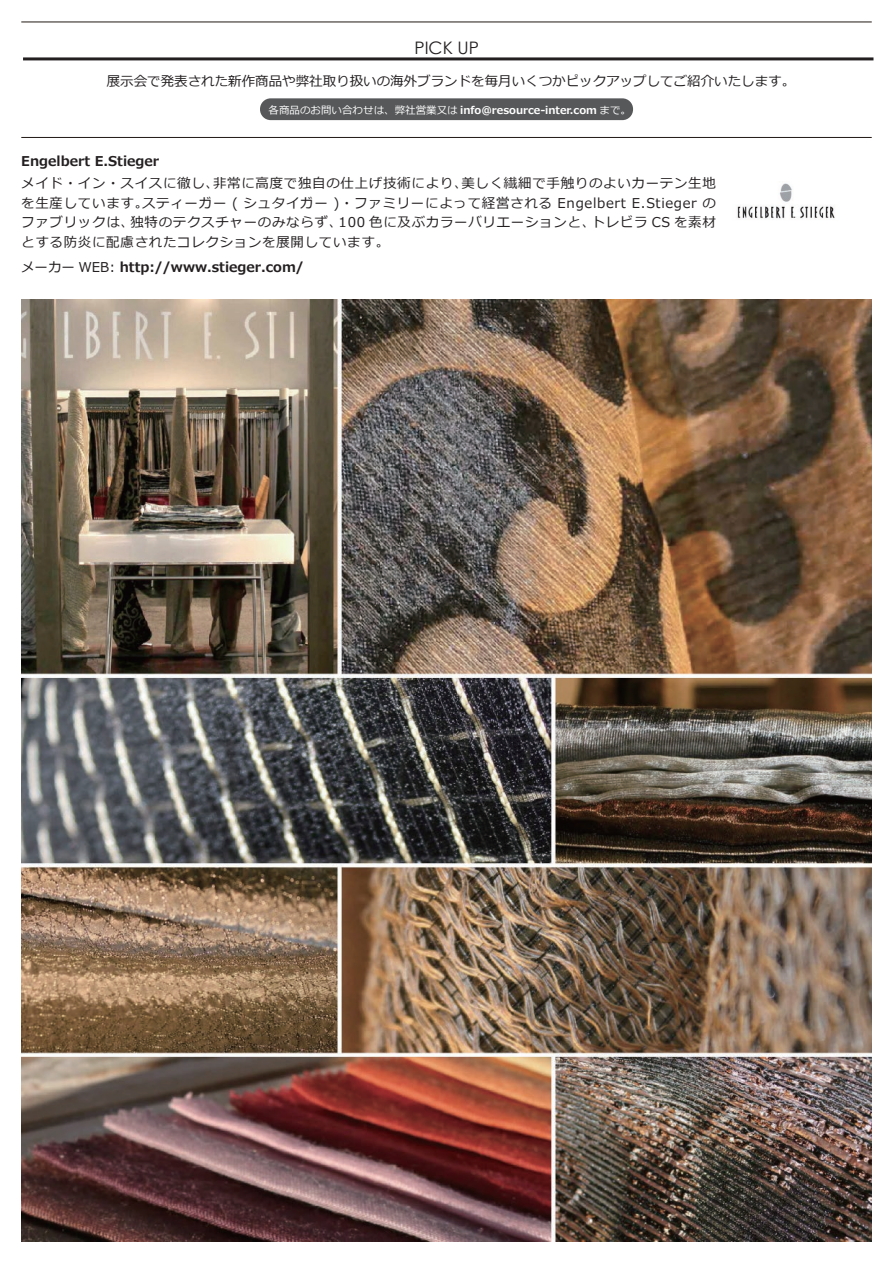
<style>
.page{position:relative;width:893px;height:1263px;background:#fff}
.page>*{position:absolute;margin:0;border:0;box-sizing:border-box;transform-origin:0 0}
.t1{font:17.25px "Century Gothic";color:#231f20}
.t2{font:13.5px/19.5px "Meiryo";color:#231f20;text-align:justify}
.t3{font:700 13.5px "Meiryo";color:#231f20}
.t4{font:700 10.5px "Meiryo";color:#fff}
.s1{font-weight:400}
</style>
<div class="page">
<img style="left:21px;top:299px;width:851px;height:943px">
<img style="left:737px;top:183px;width:98px;height:36px">
<hr style="left:21px;top:22px;width:851px;height:1px;background:#211814">
<hr style="left:23px;top:57px;width:850px;height:3px;background:#231f20">
<hr style="left:21px;top:137px;width:851px;height:1px;background:#211814">
<div style="left:260px;top:98px;width:373px;height:22px;background:#57585a;border-radius:11px"></div>
<p class="t1" style="left:415px;top:36px;width:66px">PICK UP</p>
<p class="t2" style="left:107px;top:72px;width:690px">展示会で発表された新作商品や弊社取り扱いの海外ブランドを毎月いくつかピックアップしてご紹介いたします。</p>
<p class="t3" style="left:21px;top:152px;width:139px">Engelbert E.Stieger</p>
<p class="t4" style="left:269px;top:103px;width:364px"><span class="s1">各商品のお問い合わせは、弊社営業又は</span> info@resource-inter.com <span class="s1">まで。</span></p>
<p class="t2" style="left:21px;top:174px;width:696px">メイド・イン・スイスに徹し、非常に高度で独自の仕上げ技術により、美しく繊細で手触りのよいカーテン生地を生産しています。スティーガー ( シュタイガー )・ファミリーによって経営される Engelbert E.Stieger のファブリックは、独特のテクスチャーのみならず、100 色に及ぶカラーバリエーションと、トレビラ CS を素材とする防炎に配慮されたコレクションを展開しています。</p>
<p class="t3" style="left:21px;top:257px;width:284px"><span class="s1">メーカー WEB:</span> http://www.stieger.com/</p>
</div>
